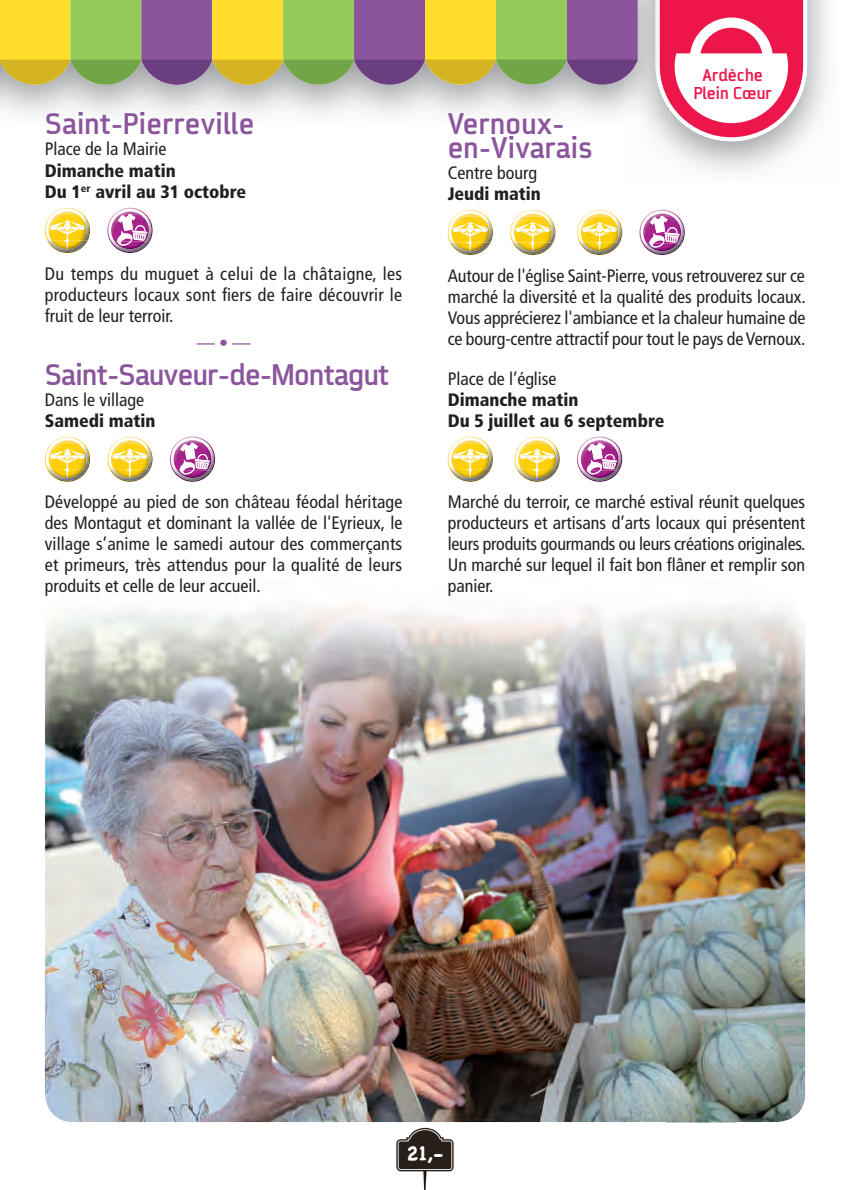
<style>
.page{position:relative;width:850px;height:1190px;background:#fff}
.page>*{position:absolute;margin:0;border:0;box-sizing:border-box;transform-origin:0 0}
.t1{font:700 26px/24px "AF Diwa";letter-spacing:.01em;color:#8a559c}
.t2{font:700 26px "AF Diwa";letter-spacing:-.02em;color:#8a559c}
.t3{font:700 20px "Chalkboard";color:#fff}
.t4{font:condensed 18px/21px "Frutiger";color:#231f20;text-align:justify}
.t5{font:900 condensed 18px/21px "Frutiger";color:#231f20}
.t6{font:condensed 18px "Frutiger";color:#8a559c}
.t7{font:700 15px/18px "AF Diwa";color:#ed164a;text-align:center}
</style>
<div class="page">
<img style="left:45px;top:604px;width:760px;height:518px">
<img style="left:651px;top:0;width:176px;height:171px">
<svg style="left:655px;top:0;width:152px;height:141px"></svg>
<img style="left:655px;top:0;width:14px;height:109px">
<svg style="left:0;top:0;width:637px;height:85px;background:#aea462"></svg>
<img style="left:423px;top:1171px;width:3px;height:19px">
<svg style="left:396px;top:1127px;width:57px;height:44px"></svg>
<img style="left:47px;top:240px;width:41px;height:13px">
<img style="left:52px;top:208px;width:31px;height:6px">
<img style="left:45px;top:214px;width:45px;height:26px">
<img style="left:57px;top:211px;width:21px;height:3px">
<svg style="left:50px;top:220px;width:35px;height:29px"></svg>
<img style="left:114px;top:208px;width:32px;height:6px">
<img style="left:110px;top:241px;width:40px;height:12px">
<img style="left:107px;top:214px;width:45px;height:27px">
<img style="left:120px;top:211px;width:20px;height:3px">
<img style="left:115px;top:241px;width:30px;height:8px">
<img style="left:118px;top:214px;width:17px;height:17px">
<img style="left:117px;top:231px;width:15px;height:15px">
<svg style="left:121px;top:225px;width:25px;height:19px"></svg>
<img style="left:132px;top:230px;width:15px;height:3px">
<img style="left:47px;top:469px;width:41px;height:13px">
<img style="left:52px;top:436px;width:31px;height:7px">
<img style="left:45px;top:443px;width:45px;height:26px">
<img style="left:57px;top:440px;width:21px;height:3px">
<svg style="left:50px;top:448px;width:35px;height:30px"></svg>
<img style="left:114px;top:436px;width:32px;height:7px">
<img style="left:110px;top:469px;width:40px;height:13px">
<img style="left:107px;top:443px;width:45px;height:26px">
<img style="left:120px;top:440px;width:20px;height:3px">
<svg style="left:112px;top:448px;width:35px;height:30px"></svg>
<img style="left:177px;top:436px;width:31px;height:7px">
<img style="left:173px;top:470px;width:39px;height:12px">
<img style="left:170px;top:443px;width:45px;height:27px">
<img style="left:183px;top:440px;width:19px;height:3px">
<img style="left:177px;top:470px;width:31px;height:8px">
<img style="left:180px;top:443px;width:18px;height:16px">
<img style="left:180px;top:459px;width:15px;height:15px">
<svg style="left:183px;top:454px;width:25px;height:19px"></svg>
<img style="left:195px;top:459px;width:15px;height:10px">
<img style="left:455px;top:210px;width:31px;height:6px">
<img style="left:450px;top:242px;width:40px;height:13px">
<img style="left:447px;top:216px;width:46px;height:26px">
<img style="left:460px;top:213px;width:20px;height:3px">
<svg style="left:453px;top:222px;width:35px;height:29px"></svg>
<img style="left:512px;top:242px;width:42px;height:13px">
<img style="left:517px;top:210px;width:32px;height:6px">
<img style="left:510px;top:216px;width:45px;height:26px">
<img style="left:522px;top:213px;width:21px;height:3px">
<svg style="left:515px;top:222px;width:35px;height:29px"></svg>
<img style="left:584px;top:210px;width:31px;height:6px">
<img style="left:579px;top:242px;width:40px;height:13px">
<img style="left:577px;top:216px;width:45px;height:26px">
<img style="left:589px;top:213px;width:20px;height:3px">
<svg style="left:582px;top:222px;width:35px;height:29px"></svg>
<img style="left:647px;top:210px;width:30px;height:6px">
<img style="left:642px;top:243px;width:39px;height:12px">
<img style="left:639px;top:216px;width:45px;height:27px">
<img style="left:652px;top:213px;width:19px;height:3px">
<img style="left:646px;top:243px;width:31px;height:8px">
<img style="left:649px;top:216px;width:18px;height:17px">
<img style="left:649px;top:233px;width:15px;height:15px">
<svg style="left:652px;top:227px;width:26px;height:19px"></svg>
<img style="left:664px;top:232px;width:15px;height:3px">
<img style="left:454px;top:436px;width:32px;height:7px">
<img style="left:450px;top:469px;width:40px;height:13px">
<img style="left:447px;top:443px;width:46px;height:26px">
<img style="left:460px;top:440px;width:20px;height:3px">
<svg style="left:453px;top:448px;width:35px;height:30px"></svg>
<img style="left:521px;top:436px;width:32px;height:7px">
<img style="left:517px;top:469px;width:40px;height:13px">
<img style="left:514px;top:443px;width:45px;height:26px">
<img style="left:526px;top:440px;width:21px;height:3px">
<svg style="left:519px;top:448px;width:35px;height:30px"></svg>
<img style="left:584px;top:436px;width:31px;height:7px">
<img style="left:580px;top:470px;width:39px;height:12px">
<img style="left:577px;top:443px;width:45px;height:27px">
<img style="left:589px;top:440px;width:20px;height:3px">
<img style="left:584px;top:470px;width:30px;height:8px">
<img style="left:587px;top:443px;width:18px;height:16px">
<img style="left:586px;top:459px;width:16px;height:15px">
<svg style="left:590px;top:454px;width:24px;height:19px"></svg>
<img style="left:601px;top:459px;width:16px;height:10px">
<h1 class="t1" style="left:45px;top:112px;width:211px">Saint-Pierreville</h1>
<p class="t4" style="left:45px;top:138px;width:123px">Place de la Mairie</p>
<p class="t5" style="left:45px;top:160px;width:203px">Dimanche matin<br>Du 1<sup>er</sup> avril au 31 octobre</p>
<p class="t4" style="left:45px;top:263px;width:359px">Du temps du muguet à celui de la châtaigne, les producteurs locaux sont fiers de faire découvrir le fruit de leur terroir.</p>
<p class="t6" style="left:197px;top:332px;width:55px">— • —</p>
<h1 class="t2" style="left:45px;top:358px;width:346px">Saint-Sauveur-de-Montagut</h1>
<p class="t4" style="left:45px;top:389px;width:101px">Dans le village</p>
<p class="t5" style="left:45px;top:410px;width:112px">Samedi matin</p>
<p class="t4" style="left:45px;top:492px;width:359px">Développé au pied de son château féodal héritage des Montagut et dominant la vallée de l'Eyrieux, le village s’anime le samedi autour des commerçants et primeurs, très attendus pour la qualité de leurs produits et celle de leur accueil.</p>
<h1 class="t1" style="left:447px;top:112px;width:147px">Vernoux&shy;en-Vivarais</h1>
<p class="t4" style="left:447px;top:162px;width:91px">Centre bourg</p>
<p class="t5" style="left:447px;top:183px;width:95px">Jeudi matin</p>
<p class="t7" style="left:693px;top:66px;width:80px">Ardèche<br>Plein Cœur</p>
<p class="t4" style="left:447px;top:265px;width:359px">Autour de l'église Saint-Pierre, vous retrouverez sur ce marché la diversité et la qualité des produits locaux.<br>Vous apprécierez l'ambiance et la chaleur humaine de ce bourg-centre attractif pour tout le pays de Vernoux.</p>
<p class="t4" style="left:447px;top:368px;width:110px">Place de l’église</p>
<p class="t5" style="left:447px;top:389px;width:218px">Dimanche matin<br>Du 5 juillet au 6 septembre</p>
<p class="t4" style="left:447px;top:492px;width:359px">Marché du terroir, ce marché estival réunit quelques producteurs et artisans d’arts locaux qui présentent leurs produits gourmands ou leurs créations originales.<br>Un marché sur lequel il fait bon flâner et remplir son panier.</p>
<p class="t3" style="left:406px;top:1141px;width:38px">21,-</p>
</div>
